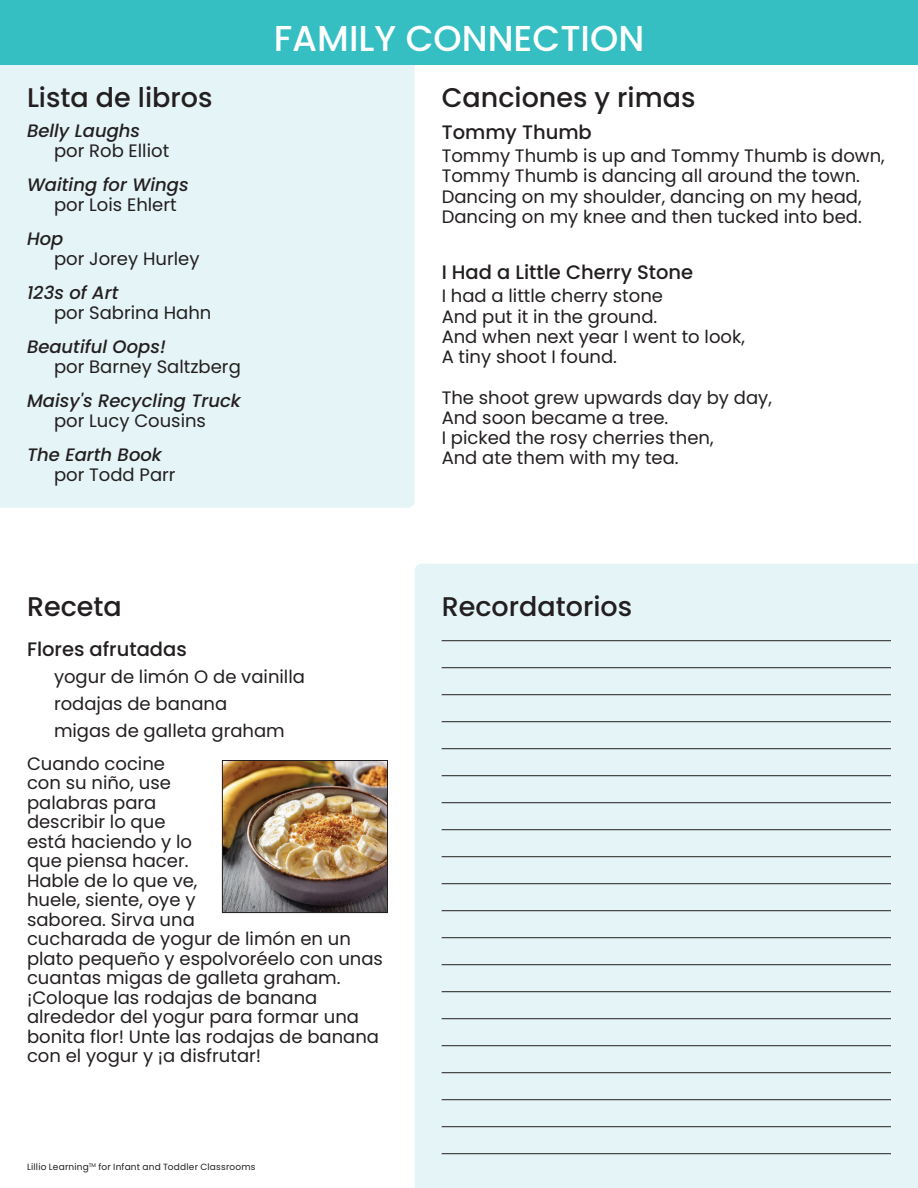
<style>
.page{position:relative;width:918px;height:1188px;background:#fff}
.page>*{position:absolute;margin:0;border:0;box-sizing:border-box;transform-origin:0 0}
.t1{font:500 36px "Poppins";color:#fff}
.Heading1{font:500 27px "Poppins";color:#231f20}
.Song_Title{font:500 19.5px "Poppins";color:#231f20}
.Body_Text{font:500 19.5px "Poppins";color:#231f20}
.Body_Text-2{font:18px/19.5px "Poppins";color:#231f20}
.song_text{font:18px "Poppins";color:#231f20}
.Author{font:18px "Poppins";color:#231f20}
.Book_Title{font:italic 500 18px "Poppins";color:#231f20}
.t2{font:9px "Poppins";letter-spacing:.025em;color:#231f20}
</style>
<div class="page">
<div style="left:0;top:65px;width:415px;height:443px;background:#e5f4f6"></div>
<div style="left:415px;top:564px;width:503px;height:624px;background:#e5f4f6"></div>
<hr style="left:442px;top:640px;width:449px;height:1px;background:#231f20">
<hr style="left:442px;top:667px;width:449px;height:1px;background:#231f20">
<hr style="left:442px;top:694px;width:449px;height:1px;background:#231f20">
<hr style="left:442px;top:721px;width:449px;height:1px;background:#231f20">
<hr style="left:442px;top:748px;width:449px;height:1px;background:#231f20">
<hr style="left:442px;top:775px;width:449px;height:1px;background:#231f20">
<hr style="left:442px;top:802px;width:449px;height:1px;background:#231f20">
<hr style="left:442px;top:829px;width:449px;height:1px;background:#231f20">
<hr style="left:442px;top:856px;width:449px;height:1px;background:#231f20">
<hr style="left:442px;top:883px;width:449px;height:1px;background:#231f20">
<hr style="left:442px;top:910px;width:449px;height:1px;background:#231f20">
<hr style="left:442px;top:937px;width:449px;height:1px;background:#231f20">
<hr style="left:442px;top:964px;width:449px;height:1px;background:#231f20">
<hr style="left:442px;top:991px;width:449px;height:1px;background:#231f20">
<hr style="left:442px;top:1018px;width:449px;height:1px;background:#231f20">
<hr style="left:442px;top:1045px;width:449px;height:1px;background:#231f20">
<hr style="left:442px;top:1072px;width:449px;height:1px;background:#231f20">
<hr style="left:442px;top:1099px;width:449px;height:1px;background:#231f20">
<hr style="left:442px;top:1126px;width:449px;height:1px;background:#231f20">
<hr style="left:442px;top:1153px;width:449px;height:1px;background:#231f20">
<div style="left:0;top:0;width:918px;height:65px;background:#35bfc2"></div>
<img style="left:224px;top:762px;width:162px;height:149px">
<div style="left:222px;top:760px;width:166px;height:153px;border:1px solid #231f20"></div>
<p class="Heading1" style="left:27px;top:81px;width:187px">Lista de libros</p>
<p class="Book_Title" style="left:27px;top:120px;width:115px">Belly Laughs</p>
<p class="Author" style="left:54px;top:140px;width:117px">por Rob Elliot</p>
<p class="Book_Title" style="left:27px;top:174px;width:163px">Waiting for Wings</p>
<p class="Author" style="left:54px;top:194px;width:124px">por Lois Ehlert</p>
<p class="Book_Title" style="left:27px;top:228px;width:38px">Hop</p>
<p class="Author" style="left:54px;top:248px;width:147px">por Jorey Hurley</p>
<p class="Book_Title" style="left:27px;top:282px;width:93px">123s of Art</p>
<p class="Author" style="left:54px;top:302px;width:159px">por Sabrina Hahn</p>
<p class="Book_Title" style="left:27px;top:336px;width:140px">Beautiful Oops!</p>
<p class="Author" style="left:54px;top:356px;width:188px">por Barney Saltzberg</p>
<p class="Book_Title" style="left:27px;top:390px;width:215px">Maisy's Recycling Truck</p>
<p class="Author" style="left:54px;top:410px;width:154px">por Lucy Cousins</p>
<p class="Book_Title" style="left:27px;top:444px;width:136px">The Earth Book</p>
<p class="Author" style="left:54px;top:464px;width:123px">por Todd Parr</p>
<p class="t1" style="left:274px;top:18px;width:372px">FAMILY CONNECTION</p>
<p class="Heading1" style="left:442px;top:81px;width:255px">Canciones y rimas</p>
<p class="Song_Title" style="left:442px;top:121px;width:152px">Tommy Thumb</p>
<p class="song_text" style="left:442px;top:145px;width:445px">Tommy Thumb is up and Tommy Thumb is down,</p>
<p class="song_text" style="left:442px;top:166px;width:420px">Tommy Thumb is dancing all around the town.</p>
<p class="song_text" style="left:442px;top:186px;width:421px">Dancing on my shoulder, dancing on my head,</p>
<p class="song_text" style="left:442px;top:206px;width:422px">Dancing on my knee and then tucked into bed.</p>
<p class="Song_Title" style="left:442px;top:261px;width:253px">I Had a Little Cherry Stone</p>
<p class="song_text" style="left:442px;top:286px;width:223px">I had a little cherry stone</p>
<p class="song_text" style="left:442px;top:306px;width:217px">And put it in the ground.</p>
<p class="song_text" style="left:442px;top:326px;width:305px">And when next year I went to look,</p>
<p class="song_text" style="left:442px;top:346px;width:177px">A tiny shoot I found.</p>
<p class="song_text" style="left:442px;top:387px;width:332px">The shoot grew upwards day by day,</p>
<p class="song_text" style="left:442px;top:407px;width:228px">And soon became a tree.</p>
<p class="song_text" style="left:442px;top:427px;width:273px">I picked the rosy cherries then,</p>
<p class="song_text" style="left:442px;top:448px;width:239px">And ate them with my tea.</p>
<p class="Heading1" style="left:27px;top:591px;width:96px">Receta</p>
<p class="Body_Text" style="left:27px;top:638px;width:161px">Flores afrutadas</p>
<p class="Body_Text-2" style="left:54px;top:667px;width:252px">yogur de limón O de vainilla</p>
<p class="Body_Text-2" style="left:54px;top:694px;width:175px">rodajas de banana</p>
<p class="Body_Text-2" style="left:54px;top:721px;width:232px">migas de galleta graham</p>
<p class="Body_Text-2" style="left:27px;top:754px;width:358px">Cuando cocine<br>con su niño, use<br>palabras para<br>describir lo que<br>está haciendo y lo<br>que piensa hacer.<br>Hable de lo que ve,<br>huele, siente, oye y<br>saborea. Sirva una<br>cucharada de yogur de limón en un plato pequeño y espolvoréelo con unas cuantas migas de galleta graham. ¡Coloque las rodajas de banana alrededor del yogur para formar una bonita flor! Unte las rodajas de banana con el yogur y ¡a disfrutar!</p>
<p class="t2" style="left:27px;top:1162px;width:230px">Lillio Learning<sup>TM</sup> for Infant and Toddler Classrooms</p>
<p class="Heading1" style="left:442px;top:591px;width:192px">Recordatorios</p>
</div>
